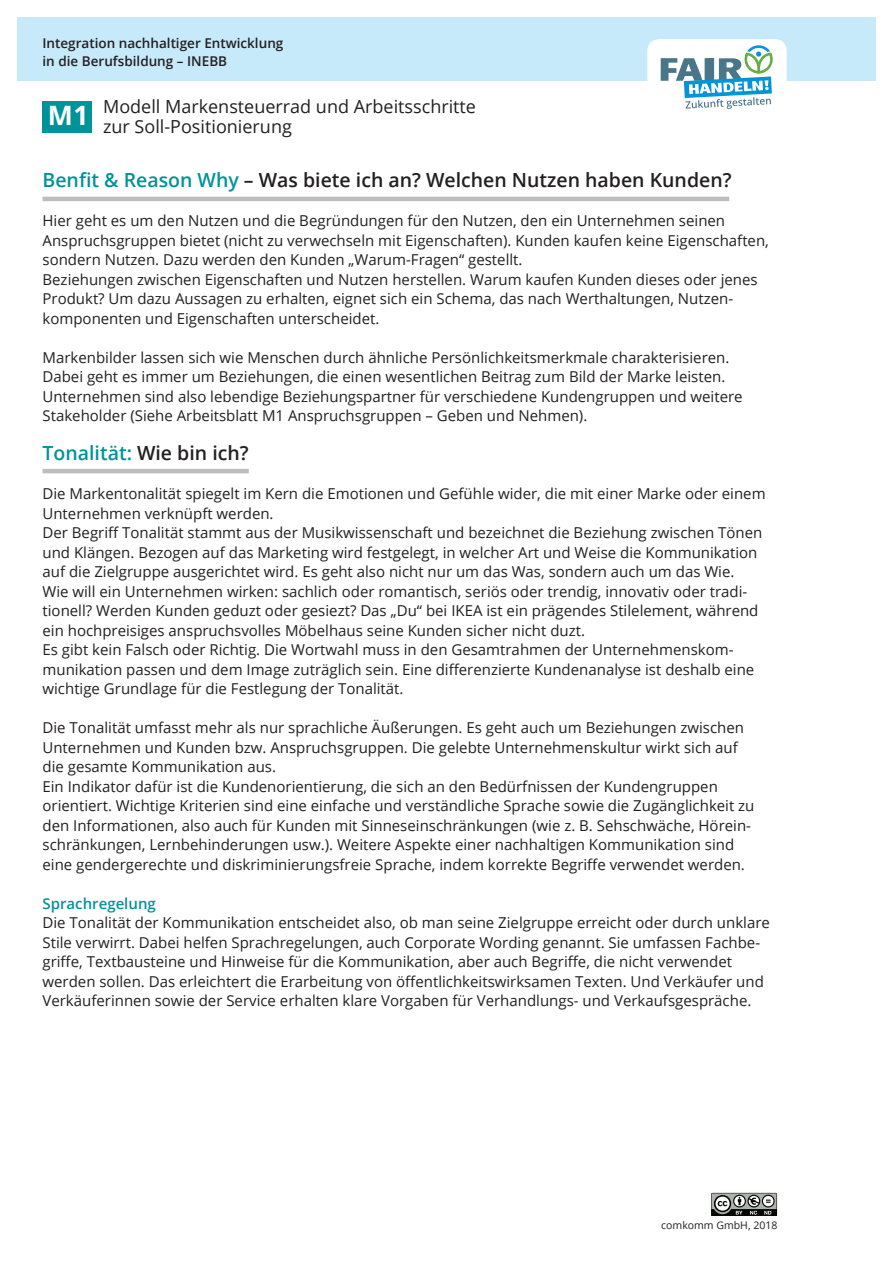
<style>
.page{position:relative;width:893px;height:1263px;background:#fff}
.page>*{position:absolute;margin:0;border:0;box-sizing:border-box;transform-origin:0 0}
.t1{font:600 19.5px "Open Sans";color:#231f20}
.t2{font:600 19.5px "Open Sans";color:#009398}
.t3{font:18px/19.5px "Open Sans";color:#231f20}
.t4{font:15px/19.5px "Open Sans";color:#231f20}
.t5{font:600 15px "Open Sans";color:#009398}
.t6{font:600 13.5px/17.5px "Open Sans";color:#231f20}
.t7{font:10.5px "Open Sans";color:#231f20}
.s1{color:#009398}
.s2{color:#231f20}
</style>
<div class="page">
<div style="left:17px;top:17px;width:859px;height:64px;background:#c6eafa"></div>
<div style="left:647px;top:39px;width:140px;height:77px;background:#fff;border-radius:12px"></div>
<svg style="left:661px;top:45px;width:112px;height:64px"></svg>
<hr style="left:43px;top:197px;width:686px;height:4px;background:#bcbdc0">
<hr style="left:43px;top:469px;width:206px;height:4px;background:#bcbdc0">
<div style="left:43px;top:101px;width:49px;height:31px;background:#009398"></div>
<svg style="left:711px;top:1193px;width:67px;height:23px;background:#757875"></svg>
<p class="t6" style="left:43px;top:34px;width:242px">Integration nachhaltiger Entwicklung in die Berufsbildung – INEBB</p>
<p class="t3" style="left:48px;top:97px;width:430px;text-indent:55px">Modell Markensteuerrad und Arbeitsschritte<br><sup>M</sup> <sup>1</sup> zur Soll-Positionierung</p>
<h1 class="t1" style="left:43px;top:167px;width:691px"><span class="s1">Benfit &amp; Reason Why</span> – Was biete ich an? Welchen Nutzen haben Kunden?</h1>
<p class="t4" style="left:43px;top:211px;width:728px">Hier geht es um den Nutzen und die Begründungen für den Nutzen, den ein Unternehmen seinen Anspruchsgruppen bietet (nicht zu verwechseln mit Eigenschaften). Kunden kaufen keine Eigenschaften, sondern Nutzen. Dazu werden den Kunden „Warum-Fragen“ gestellt.<br>Beziehungen zwischen Eigenschaften und Nutzen herstellen. Warum kaufen Kunden dieses oder jenes Produkt? Um dazu Aussagen zu erhalten, eignet sich ein Schema, das nach Werthaltungen, Nutzen&shy;komponenten und Eigenschaften unterscheidet.</p>
<p class="t4" style="left:43px;top:347px;width:702px">Markenbilder lassen sich wie Menschen durch ähnliche Persönlichkeitsmerkmale charakterisieren.<br>Dabei geht es immer um Beziehungen, die einen wesentlichen Beitrag zum Bild der Marke leisten.<br>Unternehmen sind also lebendige Beziehungspartner für verschiedene Kundengruppen und weitere Stakeholder (Siehe Arbeitsblatt M1 Anspruchsgruppen – Geben und Nehmen).</p>
<h1 class="t2" style="left:43px;top:440px;width:208px">Tonalität: <span class="s2">Wie bin ich?</span></h1>
<p class="t4" style="left:43px;top:484px;width:725px">Die Markentonalität spiegelt im Kern die Emotionen und Gefühle wider, die mit einer Marke oder einem Unternehmen verknüpft werden.<br>Der Begriff Tonalität stammt aus der Musikwissenschaft und bezeichnet die Beziehung zwischen Tönen und Klängen. Bezogen auf das Marketing wird festgelegt, in welcher Art und Weise die Kommunikation auf die Zielgruppe ausgerichtet wird. Es geht also nicht nur um das Was, sondern auch um das Wie.<br>Wie will ein Unternehmen wirken: sachlich oder romantisch, seriös oder trendig, innovativ oder tradi&shy;tionell? Werden Kunden geduzt oder gesiezt? Das „Du“ bei IKEA ist ein prägendes Stilelement, während ein hochpreisiges anspruchsvolles Möbelhaus seine Kunden sicher nicht duzt.<br>Es gibt kein Falsch oder Richtig. Die Wortwahl muss in den Gesamtrahmen der Unternehmenskom&shy;munikation passen und dem Image zuträglich sein. Eine differenzierte Kundenanalyse ist deshalb eine wichtige Grundlage für die Festlegung der Tonalität.</p>
<p class="t4" style="left:43px;top:718px;width:713px">Die Tonalität umfasst mehr als nur sprachliche Äußerungen. Es geht auch um Beziehungen zwischen Unternehmen und Kunden bzw. Anspruchsgruppen. Die gelebte Unternehmenskultur wirkt sich auf die gesamte Kommunikation aus.<br>Ein Indikator dafür ist die Kundenorientierung, die sich an den Bedürfnissen der Kundengruppen orientiert. Wichtige Kriterien sind eine einfache und verständliche Sprache sowie die Zugänglichkeit zu den Informationen, also auch für Kunden mit Sinneseinschränkungen (wie z. B. Sehschwäche, Hörein&shy;schränkungen, Lernbehinderungen usw.). Weitere Aspekte einer nachhaltigen Kommunikation sind eine gendergerechte und diskriminierungsfreie Sprache, indem korrekte Begriffe verwendet werden.</p>
<p class="t5" style="left:43px;top:893px;width:115px">Sprachregelung</p>
<p class="t4" style="left:43px;top:913px;width:729px">Die Tonalität der Kommunikation entscheidet also, ob man seine Zielgruppe erreicht oder durch unklare Stile verwirrt. Dabei helfen Sprachregelungen, auch Corporate Wording genannt. Sie umfassen Fachbe&shy;griffe, Textbausteine und Hinweise für die Kommunikation, aber auch Begriffe, die nicht verwendet werden sollen. Das erleichtert die Erarbeitung von öffentlichkeitswirksamen Texten. Und Verkäufer und Verkäuferinnen sowie der Service erhalten klare Vorgaben für Verhandlungs- und Verkaufsgespräche.</p>
<p class="t7" style="left:661px;top:1218px;width:118px">comkomm GmbH, 2018</p>
</div>
